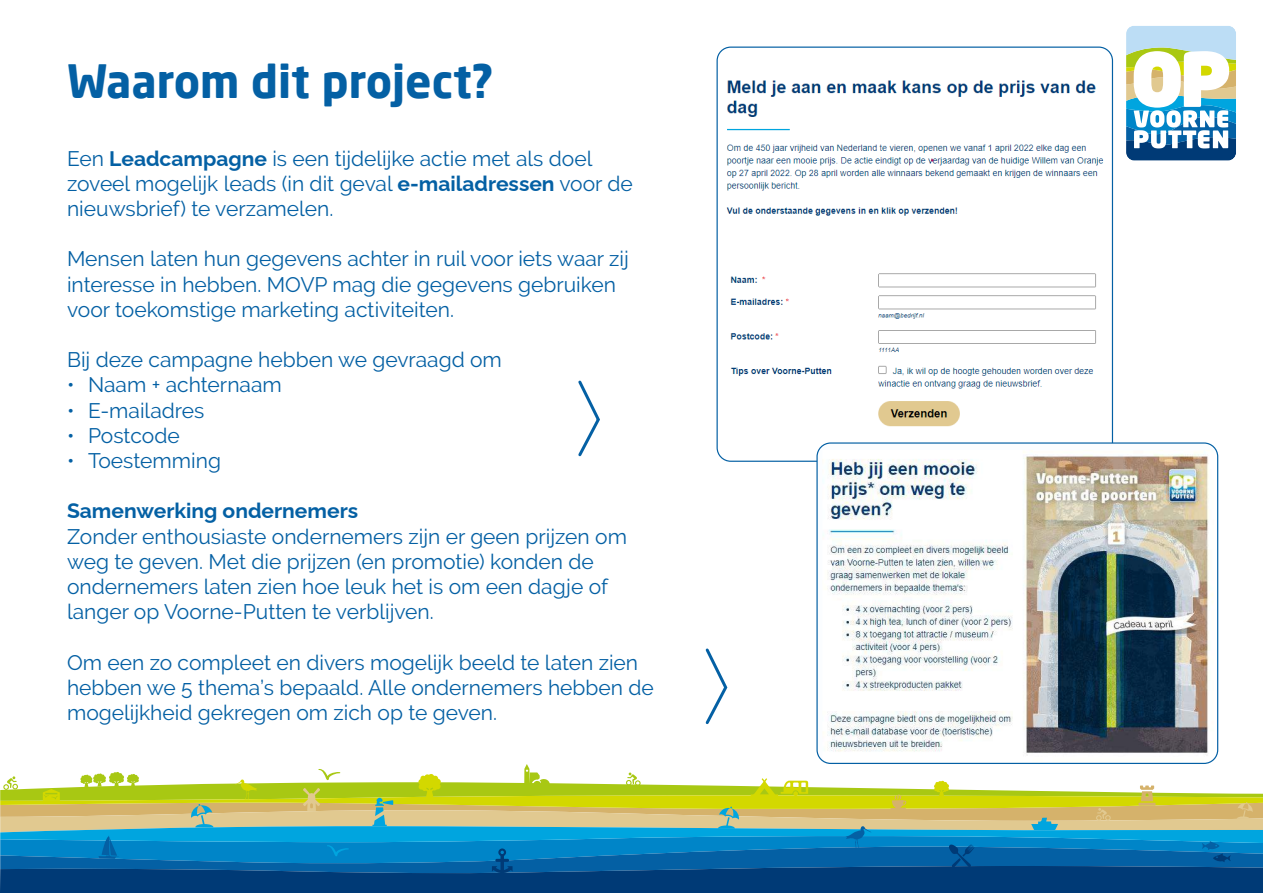
<style>
.page{position:relative;width:1263px;height:893px;background:#fff}
.page>*{position:absolute;margin:0;border:0;box-sizing:border-box;transform-origin:0 0}
.t1{font:700 45px "Neo Sans Pro";color:#0460a4}
.t2{font:21px/25.2px "Raleway";color:#0460a4}
.t3{font:100 21px "Raleway";color:#0460a4}
.s1{font-weight:100}
</style>
<div class="page">
<svg style="left:0;top:764px;width:1263px;height:129px"></svg>
<svg style="left:1126px;top:26px;width:110px;height:135px"></svg>
<img style="left:726px;top:80px;width:378px;height:347px">
<div style="left:817px;top:443px;width:401px;height:320px;background:#fbfdff;border-radius:14px"></div>
<img style="left:822px;top:450px;width:396px;height:313px">
<div style="left:816px;top:442px;width:402px;height:322px;border:1px solid #0460a4;border-radius:14px"></div>
<svg style="left:578px;top:380px;width:22px;height:77px"></svg>
<svg style="left:705px;top:648px;width:23px;height:76px"></svg>
<h1 class="t1" style="left:67px;top:53px;width:428px">Waarom dit project?</h1>
<p class="t2" style="left:67px;top:145px;width:567px">Een <span class="s1">Leadcampagne</span> is een tijdelijke actie met als doel zoveel mogelijk leads (in dit geval <span class="s1">e-mailadressen</span> voor de nieuwsbrief) te verzamelen.</p>
<p class="t2" style="left:67px;top:246px;width:563px">Mensen laten hun gegevens achter in ruil voor iets waar zij interesse in hebben. MOVP mag die gegevens gebruiken voor toekomstige marketing activiteiten.</p>
<p class="t2" style="left:67px;top:347px;width:436px">Bij deze campagne hebben we gevraagd om</p>
<p class="t2" style="left:67px;top:372px;width:216px">• Naam + achternaam</p>
<p class="t2" style="left:67px;top:397px;width:139px">• E-mailadres</p>
<p class="t2" style="left:67px;top:423px;width:114px">• Postcode</p>
<p class="t2" style="left:67px;top:448px;width:155px">• Toestemming</p>
<p class="t3" style="left:67px;top:494px;width:293px">Samenwerking ondernemers</p>
<p class="t2" style="left:67px;top:523px;width:561px">Zonder enthousiaste ondernemers zijn er geen prijzen om weg te geven. Met die prijzen (en promotie) konden de ondernemers laten zien hoe leuk het is om een dagje of langer op Voorne-Putten te verblijven.</p>
<p class="t2" style="left:67px;top:649px;width:588px">Om een zo compleet en divers mogelijk beeld te laten zien hebben we 5 thema’s bepaald. Alle ondernemers hebben de mogelijkheid gekregen om zich op te geven.</p>
</div>
